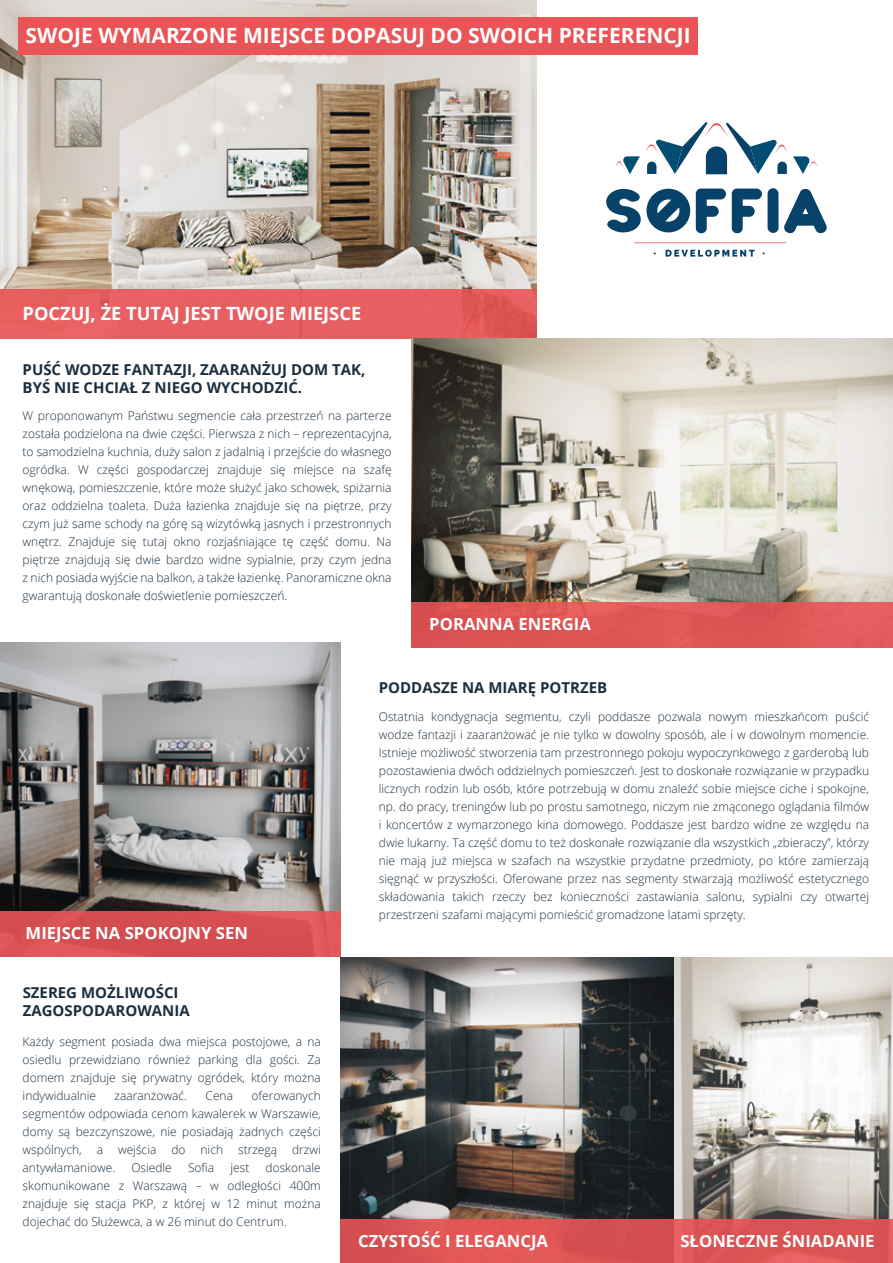
<style>
.page{position:relative;width:893px;height:1263px;background:#fff}
.page>*{position:absolute;margin:0;border:0;box-sizing:border-box;transform-origin:0 0}
.t1{font:700 21px "Open Sans";color:#fff}
.t2{font:700 18.3px "Open Sans";color:#fff}
.t3{font:700 16.65px "Open Sans";color:#fff}
.t4{font:700 15px/18px "Open Sans";color:#1b2f3f}
.t5{font:300 12px/18px "Open Sans";color:#1b2f3f;text-align:justify}
</style>
<div class="page">
<img style="left:0;top:0;width:537px;height:289px">
<div style="left:0;top:289px;width:537px;height:50px;background:linear-gradient(to right,#e96264,#e35b5c)"></div>
<img style="left:411px;top:339px;width:482px;height:263px">
<div style="left:411px;top:602px;width:482px;height:45px;background:#de5655"></div>
<img style="left:0;top:642px;width:340px;height:269px">
<div style="left:0;top:911px;width:340px;height:45px;background:linear-gradient(to right,#d64e51,#d95154)"></div>
<img style="left:340px;top:958px;width:335px;height:261px">
<img style="left:675px;top:958px;width:218px;height:261px">
<div style="left:340px;top:1219px;width:553px;height:44px;background:#da5254"></div>
<div style="left:19px;top:17px;width:679px;height:38px;background:#ea5457"></div>
<div style="left:768px;top:188px;width:10px;height:45px;background:#07426b;border-radius:5px"></div>
<svg style="left:606px;top:188px;width:84px;height:45px"></svg>
<svg style="left:732px;top:189px;width:30px;height:44px"></svg>
<svg style="left:696px;top:189px;width:30px;height:44px"></svg>
<svg style="left:784px;top:189px;width:43px;height:45px"></svg>
<svg style="left:666px;top:250px;width:89px;height:7px"></svg>
<hr style="left:635px;top:242px;width:151px;height:1px;background:#ea5457">
<svg style="left:793px;top:156px;width:25px;height:18px"></svg>
<svg style="left:615px;top:122px;width:172px;height:52px"></svg>
<h1 class="t1" style="left:26px;top:21px;width:667px">SWOJE WYMARZONE MIEJSCE DOPASUJ DO SWOICH PREFERENCJI</h1>
<h2 class="t2" style="left:23px;top:300px;width:340px">POCZUJ, ŻE TUTAJ JEST TWOJE MIEJSCE</h2>
<p class="t4" style="left:23px;top:360px;width:344px">PUŚĆ WODZE FANTAZJI, ZAARANŻUJ DOM TAK,<br>BYŚ NIE CHCIAŁ Z NIEGO WYCHODZIĆ.</p>
<p class="t5" style="left:23px;top:406px;width:370px">W proponowanym Państwu segmencie cała przestrzeń na parterze została podzielona na dwie części. Pierwsza z nich – reprezentacyjna, to samodzielna kuchnia, duży salon z jadalnią i przejście do własnego ogródka. W części gospodarczej znajduje się miejsce na szafę wnękową, pomieszczenie, które może służyć jako schowek, spiżarnia oraz oddzielna toaleta. Duża łazienka znajduje się na piętrze, przy czym już same schody na górę są wizytówką jasnych i przestronnych wnętrz. Znajduje się tutaj okno rozjaśniające tę część domu. Na piętrze znajdują się dwie bardzo widne sypialnie, przy czym jedna z nich posiada wyjście na balkon, a także łazienkę. Panoramiczne okna gwarantują doskonałe doświetlenie pomieszczeń.</p>
<h3 class="t3" style="left:429px;top:612px;width:163px">PORANNA ENERGIA</h3>
<h3 class="t3" style="left:26px;top:921px;width:224px">MIEJSCE NA SPOKOJNY SEN</h3>
<p class="t4" style="left:23px;top:983px;width:169px">SZEREG MOŻLIWOŚCI<br>ZAGOSPODAROWANIA</p>
<p class="t5" style="left:23px;top:1033px;width:300px">Każdy segment posiada dwa miejsca postojowe, a na osiedlu przewidziano również parking dla gości. Za domem znajduje się prywatny ogródek, który można indywidualnie</p>
<p class="t5" style="left:115px;top:1087px;width:74px">zaaranżować.</p>
<p class="t5" style="left:206px;top:1087px;width:29px">Cena</p>
<p class="t5" style="left:23px;top:1087px;width:300px;text-indent:229px">oferowanych segmentów odpowiada cenom kawalerek w Warszawie, domy są bezczynszowe, nie posiadają żadnych części wspólnych, a wejścia do nich strzegą drzwi antywłamaniowe.</p>
<p class="t5" style="left:131px;top:1159px;width:42px">Osiedle</p>
<p class="t5" style="left:188px;top:1159px;width:28px">Sofia</p>
<p class="t5" style="left:230px;top:1159px;width:20px">jest</p>
<p class="t5" style="left:23px;top:1159px;width:300px;text-indent:243px">doskonale skomunikowane z Warszawą – w odległości 400m znajduje się stacja PKP, z której w 12 minut można dojechać do Służewca, a w 26 minut do Centrum.</p>
<p class="t4" style="left:379px;top:678px;width:230px">PODDASZE NA MIARĘ POTRZEB</p>
<p class="t5" style="left:379px;top:708px;width:492px">Ostatnia kondygnacja segmentu, czyli poddasze pozwala nowym mieszkańcom puścić wodze fantazji i zaaranżować je nie tylko w dowolny sposób, ale i w dowolnym momencie.<br>Istnieje możliwość stworzenia tam przestronnego pokoju wypoczynkowego z garderobą lub pozostawienia dwóch oddzielnych pomieszczeń. Jest to doskonałe rozwiązanie w przypadku licznych rodzin lub osób, które potrzebują w domu znaleźć sobie miejsce ciche i spokojne, np. do pracy, treningów lub po prostu samotnego, niczym nie zmąconego oglądania filmów i koncertów z wymarzonego kina domowego. Poddasze jest bardzo widne ze względu na dwie lukarny. Ta część domu to też doskonałe rozwiązanie dla wszystkich „zbieraczy”, którzy nie mają już miejsca w szafach na wszystkie przydatne przedmioty, po które zamierzają sięgnąć w przyszłości. Oferowane przez nas segmenty stwarzają możliwość estetycznego składowania takich rzeczy bez konieczności zastawiania salonu, sypialni czy otwartej przestrzeni szafami mającymi pomieścić gromadzone latami sprzęty.</p>
<h3 class="t3" style="left:358px;top:1230px;width:191px">CZYSTOŚĆ I ELEGANCJA</h3>
<h3 class="t3" style="left:680px;top:1229px;width:196px">SŁONECZNE ŚNIADANIE</h3>
</div>
